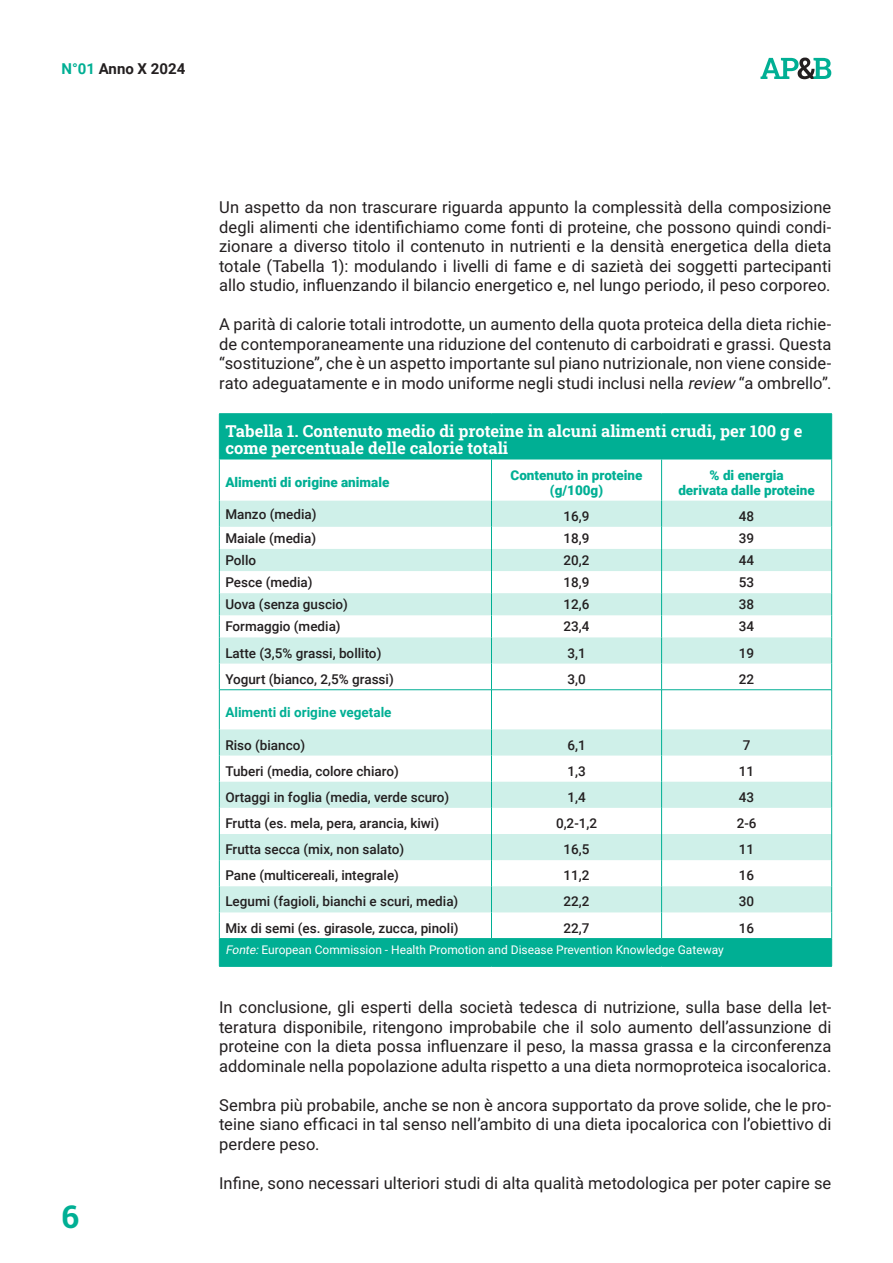
<style>
.page{position:relative;width:893px;height:1263px;background:#fff}
.page>*{position:absolute;margin:0;border:0;box-sizing:border-box;transform-origin:0 0}
.t1{font:700 31.5px "Roboto Slab";color:#00af94}
.Testo_Base{font:16.5px/19.5px "Roboto";letter-spacing:.005em;color:#231f20;text-align:justify}
.t2{font:700 16.5px/16.5px "Roboto Slab";color:#fff}
.t3{font:700 15px "Roboto";color:#231f20}
.t4{font:500 13.5px "Roboto";color:#231f20}
.t5{font:900 13.5px/15px "Roboto";color:#00af94;text-align:center}
.t6{font:700 13.5px "Roboto";color:#00af94}
.t7{font:12px "Roboto";color:#fff}
.s1{color:#00af94}
.s2{font-style:italic}
</style>
<div class="page">
<svg style="left:760px;top:58px;width:71px;height:21px"></svg>
<svg style="left:220px;top:414px;width:611px;height:552px;fill:#00af94"></svg>
<svg style="left:220px;top:501px;width:611px;height:411px"></svg>
<hr style="left:219px;top:413px;width:272px;height:1px;background:#00af94">
<hr style="left:219px;top:414px;width:1px;height:45px;background:#00af94">
<hr style="left:491px;top:413px;width:171px;height:1px;background:#00af94">
<hr style="left:662px;top:413px;width:170px;height:1px;background:#00af94">
<hr style="left:831px;top:414px;width:1px;height:45px;background:#00af94">
<hr style="left:219px;top:689px;width:272px;height:1px;background:#00af94">
<hr style="left:491px;top:689px;width:171px;height:1px;background:#00af94">
<hr style="left:662px;top:689px;width:170px;height:1px;background:#00af94">
<hr style="left:219px;top:966px;width:272px;height:1px;background:#00af94">
<hr style="left:491px;top:966px;width:171px;height:1px;background:#00af94">
<hr style="left:662px;top:966px;width:170px;height:1px;background:#00af94">
<hr style="left:219px;top:459px;width:1px;height:42px;background:#00af94">
<hr style="left:831px;top:459px;width:1px;height:42px;background:#00af94">
<hr style="left:491px;top:459px;width:1px;height:42px;background:#00af94">
<hr style="left:661px;top:459px;width:1px;height:42px;background:#00af94">
<svg style="left:219px;top:501px;width:1px;height:188px"></svg>
<svg style="left:491px;top:501px;width:1px;height:188px"></svg>
<svg style="left:661px;top:501px;width:1px;height:188px"></svg>
<svg style="left:831px;top:501px;width:1px;height:188px"></svg>
<hr style="left:219px;top:690px;width:1px;height:39px;background:#00af94">
<hr style="left:491px;top:690px;width:1px;height:39px;background:#00af94">
<hr style="left:661px;top:690px;width:1px;height:39px;background:#00af94">
<hr style="left:831px;top:690px;width:1px;height:39px;background:#00af94">
<svg style="left:219px;top:729px;width:1px;height:237px"></svg>
<svg style="left:491px;top:729px;width:1px;height:209px"></svg>
<svg style="left:661px;top:729px;width:1px;height:209px"></svg>
<svg style="left:831px;top:729px;width:1px;height:237px"></svg>
<hr style="left:219px;top:938px;width:272px;height:1px;background:#00af94">
<hr style="left:491px;top:938px;width:171px;height:1px;background:#00af94">
<hr style="left:662px;top:938px;width:170px;height:1px;background:#00af94">
<p class="t3" style="left:62px;top:58px;width:125px"><span class="s1">N° 01</span> Anno X 2024</p>
<h1 class="t1" style="left:62px;top:1194px;width:19px">6</h1>
<p class="Testo_Base" style="left:219px;top:197px;width:614px">Un aspetto da non trascurare riguarda appunto la complessità della composizione degli alimenti che identifichiamo come fonti di proteine, che possono quindi condi&shy;zionare a diverso titolo il contenuto in nutrienti e la densità energetica della dieta totale (Tabella 1): modulando i livelli di fame e di sazietà dei soggetti partecipanti allo studio, influenzando il bilancio energetico e, nel lungo periodo, il peso corporeo.</p>
<p class="Testo_Base" style="left:219px;top:314px;width:614px">A parità di calorie totali introdotte, un aumento della quota proteica della dieta richie&shy;de contemporaneamente una riduzione del contenuto di carboidrati e grassi. Questa “sostituzione”, che è un aspetto importante sul piano nutrizionale, non viene conside&shy;rato adeguatamente e in modo uniforme negli studi inclusi nella <span class="s2">review</span> “a ombrello”.</p>
<p class="t2" style="left:225px;top:422px;width:579px">Tabella 1. Contenuto medio di proteine in alcuni alimenti crudi, per 100 g e come percentuale delle calorie totali</p>
<p class="t5" style="left:225px;top:474px;width:166px">Alimenti di origine animale</p>
<p class="t5" style="left:510px;top:467px;width:134px">Contenuto in proteine (g/100g)</p>
<p class="t5" style="left:710px;top:467px;width:75px">% di energia</p>
<p class="t5" style="left:678px;top:482px;width:138px">derivata dalle proteine</p>
<p class="t4" style="left:225px;top:504px;width:93px">Manzo (media)</p>
<p class="t4" style="left:564px;top:506px;width:27px">16,9</p>
<p class="t4" style="left:739px;top:506px;width:17px">48</p>
<p class="t4" style="left:225px;top:529px;width:92px">Maiale (media)</p>
<p class="t4" style="left:564px;top:529px;width:27px">18,9</p>
<p class="t4" style="left:739px;top:529px;width:17px">39</p>
<p class="t4" style="left:225px;top:551px;width:32px">Pollo</p>
<p class="t4" style="left:564px;top:551px;width:27px">20,2</p>
<p class="t4" style="left:739px;top:551px;width:17px">44</p>
<p class="t4" style="left:225px;top:573px;width:89px">Pesce (media)</p>
<p class="t4" style="left:564px;top:573px;width:27px">18,9</p>
<p class="t4" style="left:739px;top:573px;width:17px">53</p>
<p class="t4" style="left:225px;top:595px;width:124px">Uova (senza guscio)</p>
<p class="t4" style="left:564px;top:595px;width:27px">12,6</p>
<p class="t4" style="left:739px;top:595px;width:17px">38</p>
<p class="t4" style="left:225px;top:617px;width:117px">Formaggio (media)</p>
<p class="t4" style="left:564px;top:617px;width:27px">23,4</p>
<p class="t4" style="left:739px;top:617px;width:17px">34</p>
<p class="t4" style="left:225px;top:643px;width:158px">Latte (3,5% grassi, bollito)</p>
<p class="t4" style="left:567px;top:643px;width:20px">3,1</p>
<p class="t4" style="left:739px;top:643px;width:17px">19</p>
<p class="t4" style="left:225px;top:669px;width:170px">Yogurt (bianco, 2,5% grassi)</p>
<p class="t4" style="left:567px;top:669px;width:20px">3,0</p>
<p class="t4" style="left:739px;top:669px;width:17px">22</p>
<p class="t6" style="left:225px;top:702px;width:168px">Alimenti di origine vegetale</p>
<p class="t4" style="left:225px;top:735px;width:81px">Riso (bianco)</p>
<p class="t4" style="left:567px;top:735px;width:20px">6,1</p>
<p class="t4" style="left:743px;top:735px;width:9px">7</p>
<p class="t4" style="left:225px;top:761px;width:175px">Tuberi (media, colore chiaro)</p>
<p class="t4" style="left:567px;top:761px;width:20px">1,3</p>
<p class="t4" style="left:739px;top:761px;width:17px">11</p>
<p class="t4" style="left:225px;top:788px;width:225px">Ortaggi in foglia (media, verde scuro)</p>
<p class="t4" style="left:567px;top:788px;width:20px">1,4</p>
<p class="t4" style="left:739px;top:788px;width:17px">43</p>
<p class="t4" style="left:225px;top:814px;width:215px">Frutta (es. mela, pera, arancia, kiwi)</p>
<p class="t4" style="left:556px;top:814px;width:43px">0,2-1,2</p>
<p class="t4" style="left:737px;top:814px;width:21px">2-6</p>
<p class="t4" style="left:225px;top:840px;width:180px">Frutta secca (mix, non salato)</p>
<p class="t4" style="left:564px;top:840px;width:27px">16,5</p>
<p class="t4" style="left:739px;top:840px;width:17px">11</p>
<p class="t4" style="left:225px;top:866px;width:175px">Pane (multicereali, integrale)</p>
<p class="t4" style="left:564px;top:866px;width:27px">11,2</p>
<p class="t4" style="left:739px;top:866px;width:17px">16</p>
<p class="t4" style="left:225px;top:892px;width:235px">Legumi (fagioli, bianchi e scuri, media)</p>
<p class="t4" style="left:564px;top:892px;width:27px">22,2</p>
<p class="t4" style="left:739px;top:892px;width:17px">30</p>
<p class="t4" style="left:225px;top:918px;width:235px">Mix di semi (es. girasole, zucca, pinoli)</p>
<p class="t4" style="left:564px;top:918px;width:27px">22,7</p>
<p class="t4" style="left:739px;top:918px;width:17px">16</p>
<p class="t7" style="left:225px;top:941px;width:500px"><span class="s2">Fonte:</span>European Commission - Health Promotion and Disease Prevention Knowledge Gateway</p>
<p class="Testo_Base" style="left:219px;top:997px;width:614px">In conclusione, gli esperti della società tedesca di nutrizione, sulla base della let&shy;teratura disponibile, ritengono improbabile che il solo aumento dell’assunzione di proteine con la dieta possa influenzare il peso, la massa grassa e la circonferenza addominale nella popolazione adulta rispetto a una dieta normoproteica isocalorica.</p>
<p class="Testo_Base" style="left:219px;top:1094px;width:614px">Sembra più probabile, anche se non è ancora supportato da prove solide, che le pro&shy;teine siano efficaci in tal senso nell’ambito di una dieta ipocalorica con l’obiettivo di perdere peso.</p>
<p class="Testo_Base" style="left:219px;top:1172px;width:614px">Infine, sono necessari ulteriori studi di alta qualità metodologica per poter capire se</p>
</div>
